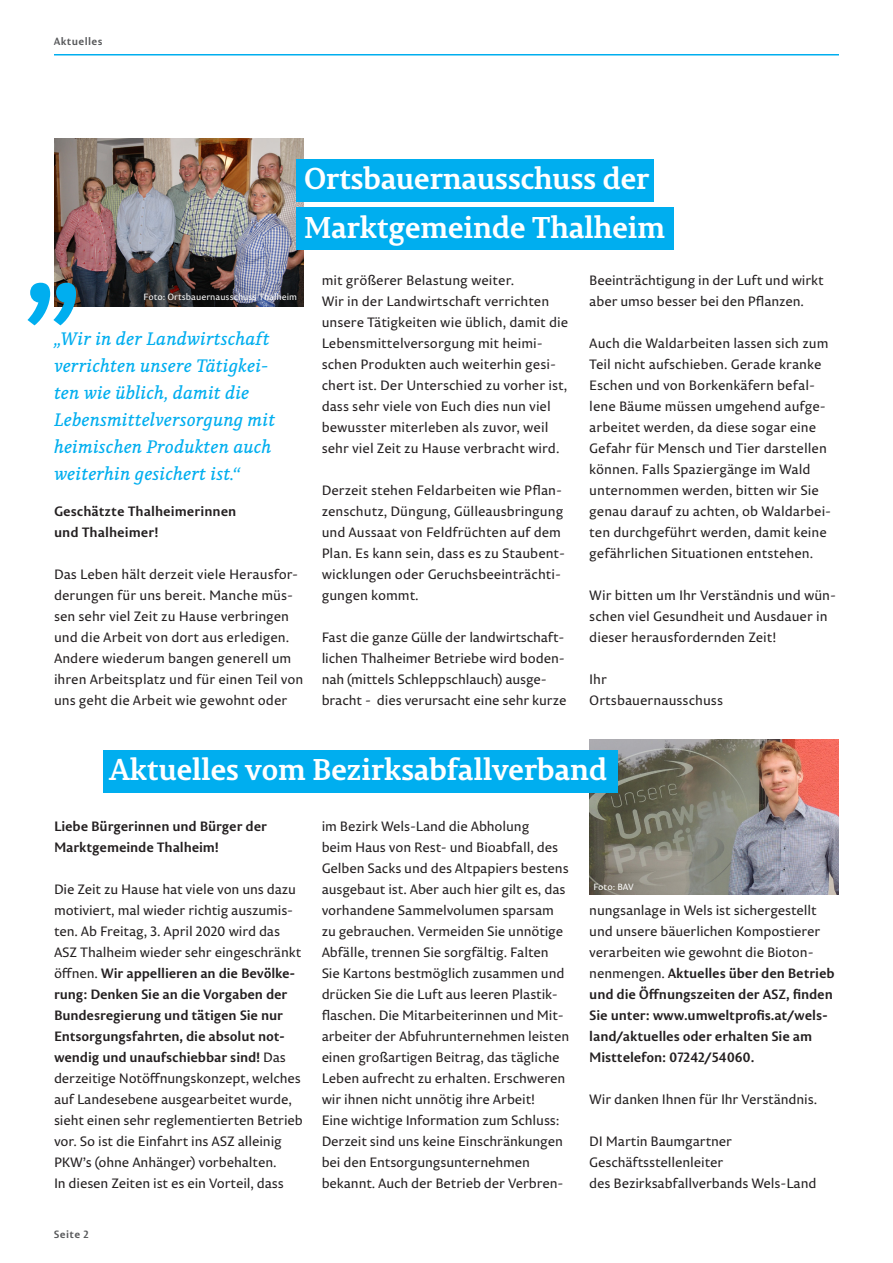
<style>
.page{position:relative;width:893px;height:1263px;background:#fff}
.page>*{position:absolute;margin:0;border:0;box-sizing:border-box;transform-origin:0 0}
.t1{font:700 135px "Permian Slab Serif Typeface";color:#00aeef}
.t2{font:700 30px/49.5px "Permian Slab Serif Typeface";letter-spacing:-.02em;color:#fff}
.t3{font:italic 18px/27px "Permian Slab Serif Typeface";color:#00aeef}
.t4{font:13.5px/21px "Permian Sans Typeface";letter-spacing:-.01em;color:#231f20}
.t5{font:700 13.5px/21px "Permian Sans Typeface";letter-spacing:-.01em;color:#231f20}
.t6{font:700 10.5px "Permian Sans Typeface";letter-spacing:.03em;color:#57585a}
.t7{font:9px "Permian Sans Typeface";color:#fff}
.s1{font-weight:700}
.s2{font-weight:400}
</style>
<div class="page">
<hr style="left:54px;top:54px;width:785px;height:2px;background:#00aeef">
<img style="left:54px;top:138px;width:250px;height:168px">
<div style="left:297px;top:159px;width:357px;height:42px;background:#00aeef"></div>
<div style="left:297px;top:208px;width:377px;height:42px;background:#00aeef"></div>
<img style="left:589px;top:740px;width:250px;height:154px">
<div style="left:103px;top:750px;width:514px;height:43px;background:#00aeef"></div>
<p class="t6" style="left:54px;top:32px;width:50px">Aktuelles</p>
<h2 class="t2" style="left:304px;top:152px;width:363px">Ortsbauernausschuss der<br>Marktgemeinde Thalheim</h2>
<h1 class="t1" style="left:23px;top:141px;width:62px">„</h1>
<p class="t7" style="left:144px;top:290px;width:155px">Foto: Ortsbauernausschuss Thalheim</p>
<h3 class="t3" style="left:54px;top:324px;width:223px">„Wir in der Landwirtschaft verrichten unsere Tätigkei&shy;ten wie üblich, damit die<br>Lebensmittelversorgung mit heimischen Produkten auch weiterhin gesichert ist.“</h3>
<p class="t5" style="left:54px;top:500px;width:184px">Geschätzte Thalheimerinnen und Thalheimer!</p>
<p class="t4" style="left:54px;top:563px;width:251px">Das Leben hält derzeit viele Herausfor&shy;derungen für uns bereit. Manche müs&shy;sen sehr viel Zeit zu Hause verbringen und die Arbeit von dort aus erledigen.<br>Andere wiederum bangen generell um ihren Arbeitsplatz und für einen Teil von uns geht die Arbeit wie gewohnt oder</p>
<p class="t4" style="left:322px;top:269px;width:248px">mit größerer Belastung weiter.<br>Wir in der Landwirtschaft verrichten unsere Tätigkeiten wie üblich, damit die Lebensmittelversorgung mit heimi&shy;schen Produkten auch weiterhin gesi&shy;chert ist. Der Unterschied zu vorher ist, dass sehr viele von Euch dies nun viel bewusster miterleben als zuvor, weil sehr viel Zeit zu Hause verbracht wird.</p>
<p class="t4" style="left:322px;top:479px;width:245px">Derzeit stehen Feldarbeiten wie Pflan&shy;zenschutz, Düngung, Gülleausbringung und Aussaat von Feldfrüchten auf dem Plan. Es kann sein, dass es zu Staubent&shy;wicklungen oder Geruchsbeeinträchti&shy;gungen kommt.</p>
<p class="t4" style="left:322px;top:627px;width:246px">Fast die ganze Gülle der landwirtschaft&shy;lichen Thalheimer Betriebe wird boden&shy;nah (mittels Schleppschlauch) ausge&shy;bracht - dies verursacht eine sehr kurze</p>
<p class="t4" style="left:589px;top:270px;width:236px">Beeinträchtigung in der Luft und wirkt aber umso besser bei den Pflanzen.</p>
<p class="t4" style="left:589px;top:333px;width:243px">Auch die Waldarbeiten lassen sich zum Teil nicht aufschieben. Gerade kranke Eschen und von Borkenkäfern befal&shy;lene Bäume müssen umgehend aufge&shy;arbeitet werden, da diese sogar eine Gefahr für Mensch und Tier darstellen können. Falls Spaziergänge im Wald unternommen werden, bitten wir Sie genau darauf zu achten, ob Waldarbei&shy;ten durchgeführt werden, damit keine gefährlichen Situationen entstehen.</p>
<p class="t4" style="left:589px;top:585px;width:248px">Wir bitten um Ihr Verständnis und wün&shy;schen viel Gesundheit und Ausdauer in dieser herausfordernden Zeit!</p>
<p class="t4" style="left:589px;top:669px;width:135px">Ihr<br>Ortsbauernausschuss</p>
<h2 class="t2" style="left:109px;top:743px;width:500px">Aktuelles vom Bezirksabfallverband</h2>
<p class="t5" style="left:54px;top:815px;width:215px">Liebe Bürgerinnen und Bürger der<br>Marktgemeinde Thalheim!</p>
<p class="t4" style="left:54px;top:878px;width:250px">Die Zeit zu Hause hat viele von uns dazu motiviert, mal wieder richtig auszumis&shy;ten. Ab Freitag, 3. April 2020 wird das ASZ Thalheim wieder sehr eingeschränkt öffnen. <span class="s1">Wir appellieren an die Bevölke&shy;rung: Denken Sie an die Vorgaben der Bundesregierung und tätigen Sie nur Entsorgungsfahrten, die absolut not&shy;wendig und unaufschiebbar sind!</span> Das derzeitige Notöffnungskonzept, welches auf Landesebene ausgearbeitet wurde, sieht einen sehr reglementierten Betrieb vor. So ist die Einfahrt ins ASZ alleinig PKW’s (ohne Anhänger) vorbehalten.<br>In diesen Zeiten ist es ein Vorteil, dass</p>
<p class="t6" style="left:54px;top:1225px;width:36px">Seite 2</p>
<p class="t4" style="left:322px;top:815px;width:249px">im Bezirk Wels-Land die Abholung<br>beim Haus von Rest- und Bioabfall, des Gelben Sacks und des Altpapiers bestens ausgebaut ist. Aber auch hier gilt es, das vorhandene Sammelvolumen sparsam zu gebrauchen. Vermeiden Sie unnötige Abfälle, trennen Sie sorgfältig. Falten Sie Kartons bestmöglich zusammen und drücken Sie die Luft aus leeren Plastik&shy;flaschen. Die Mitarbeiterinnen und Mit&shy;arbeiter der Abfuhrunternehmen leisten einen großartigen Beitrag, das tägliche Leben aufrecht zu erhalten. Erschweren wir ihnen nicht unnötig ihre Arbeit!<br>Eine wichtige Information zum Schluss:<br>Derzeit sind uns keine Einschränkungen bei den Entsorgungsunternehmen bekannt. Auch der Betrieb der Verbren-</p>
<p class="t7" style="left:593px;top:880px;width:42px">Foto: BAV</p>
<p class="t5" style="left:589px;top:899px;width:247px"><span class="s2">nungsanlage in Wels ist sichergestellt und unsere bäuerlichen Kompostierer verarbeiten wie gewohnt die Bioton&shy;nenmengen.</span> Aktuelles über den Betrieb und die Öffnungszeiten der ASZ, finden Sie unter: www.umweltprofis.at/wels&shy;land/aktuelles oder erhalten Sie am Misttelefon: 07242/54060.</p>
<p class="t4" style="left:589px;top:1089px;width:229px">Wir danken Ihnen für Ihr Verständnis.</p>
<p class="t4" style="left:589px;top:1131px;width:229px">DI Martin Baumgartner<br>Geschäftsstellenleiter<br>des Bezirksabfallverbands Wels-Land</p>
</div>
